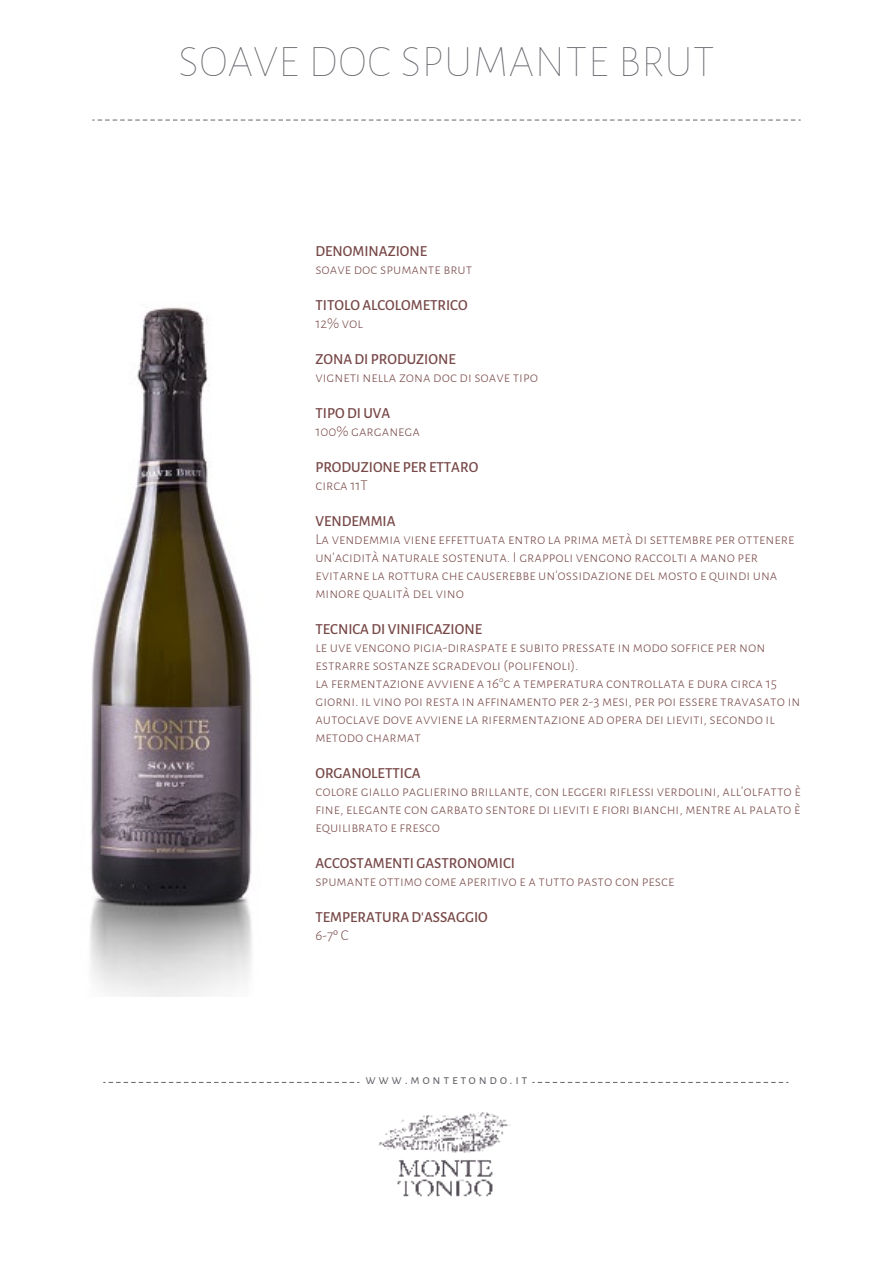
<style>
.page{position:relative;width:893px;height:1263px;background:#fff}
.page>*{position:absolute;margin:0;border:0;box-sizing:border-box;transform-origin:0 0}
.t1{font:100 45px "Alegreya Sans SC";letter-spacing:.02em;color:#66636b}
.t2{font:300 15px/18px "Alegreya Sans SC";color:#774847}
.t3{font:500 15px "Alegreya Sans SC";color:#774847}
.t4{font:13.5px "Alegreya Sans SC";letter-spacing:.2em;color:#66636b}
</style>
<div class="page">
<img style="left:90px;top:307px;width:162px;height:689px">
<img style="left:378px;top:1112px;width:132px;height:85px">
<svg style="left:103px;top:1082px;width:256px;height:1px"></svg>
<svg style="left:532px;top:1082px;width:256px;height:1px"></svg>
<svg style="left:92px;top:120px;width:709px;height:1px"></svg>
<h1 class="t1" style="left:178px;top:34px;width:537px">SOAVE DOC SPUMANTE BRUT</h1>
<p class="t3" style="left:315px;top:240px;width:113px">DENOMINAZIONE</p>
<p class="t2" style="left:315px;top:259px;width:158px">soave doc spumante brut</p>
<p class="t3" style="left:315px;top:294px;width:154px">TITOLO ALCOLOMETRICO</p>
<p class="t2" style="left:315px;top:313px;width:49px">12% vol</p>
<p class="t3" style="left:315px;top:348px;width:142px">ZONA DI PRODUZIONE</p>
<p class="t2" style="left:315px;top:367px;width:224px">vigneti nella zona doc di soave tipo</p>
<p class="t3" style="left:315px;top:402px;width:76px">TIPO DI UVA</p>
<p class="t2" style="left:315px;top:421px;width:106px">100% garganega</p>
<p class="t3" style="left:315px;top:456px;width:164px">PRODUZIONE PER ETTARO</p>
<p class="t2" style="left:315px;top:475px;width:54px">circa 11T</p>
<p class="t3" style="left:315px;top:510px;width:82px">VENDEMMIA</p>
<p class="t2" style="left:315px;top:529px;width:481px">La vendemmia viene effettuata entro la prima metà di settembre per ottenere un'acidità naturale sostenuta. I grappoli vengono raccolti a mano per evitarne la rottura che causerebbe un'ossidazione del mosto e quindi una minore qualità del vino</p>
<p class="t3" style="left:315px;top:618px;width:168px">TECNICA DI VINIFICAZIONE</p>
<p class="t2" style="left:315px;top:637px;width:486px">le uve vengono pigia-diraspate e subito pressate in modo soffice per non estrarre sostanze sgradevoli (polifenoli).<br>la fermentazione avviene a 16°c a temperatura controllata e dura circa 15 giorni. il vino poi resta in affinamento per 2-3 mesi, per poi essere travasato in autoclave dove avviene la rifermentazione ad opera dei lieviti, secondo il metodo charmat</p>
<p class="t3" style="left:315px;top:762px;width:107px">ORGANOLETTICA</p>
<p class="t2" style="left:315px;top:781px;width:487px;text-align:justify">colore giallo paglierino brillante, con leggeri riflessi verdolini, all'olfatto è fine, elegante con garbato sentore di lieviti e fiori bianchi, mentre al palato è equilibrato e fresco</p>
<p class="t3" style="left:315px;top:852px;width:201px">ACCOSTAMENTI GASTRONOMICI</p>
<p class="t2" style="left:315px;top:871px;width:361px">spumante ottimo come aperitivo e a tutto pasto con pesce</p>
<p class="t3" style="left:315px;top:906px;width:174px">TEMPERATURA D'ASSAGGIO</p>
<p class="t2" style="left:315px;top:925px;width:35px">6-7º C</p>
<p class="t4" style="left:365px;top:1070px;width:163px">www.montetondo.it</p>
</div>
